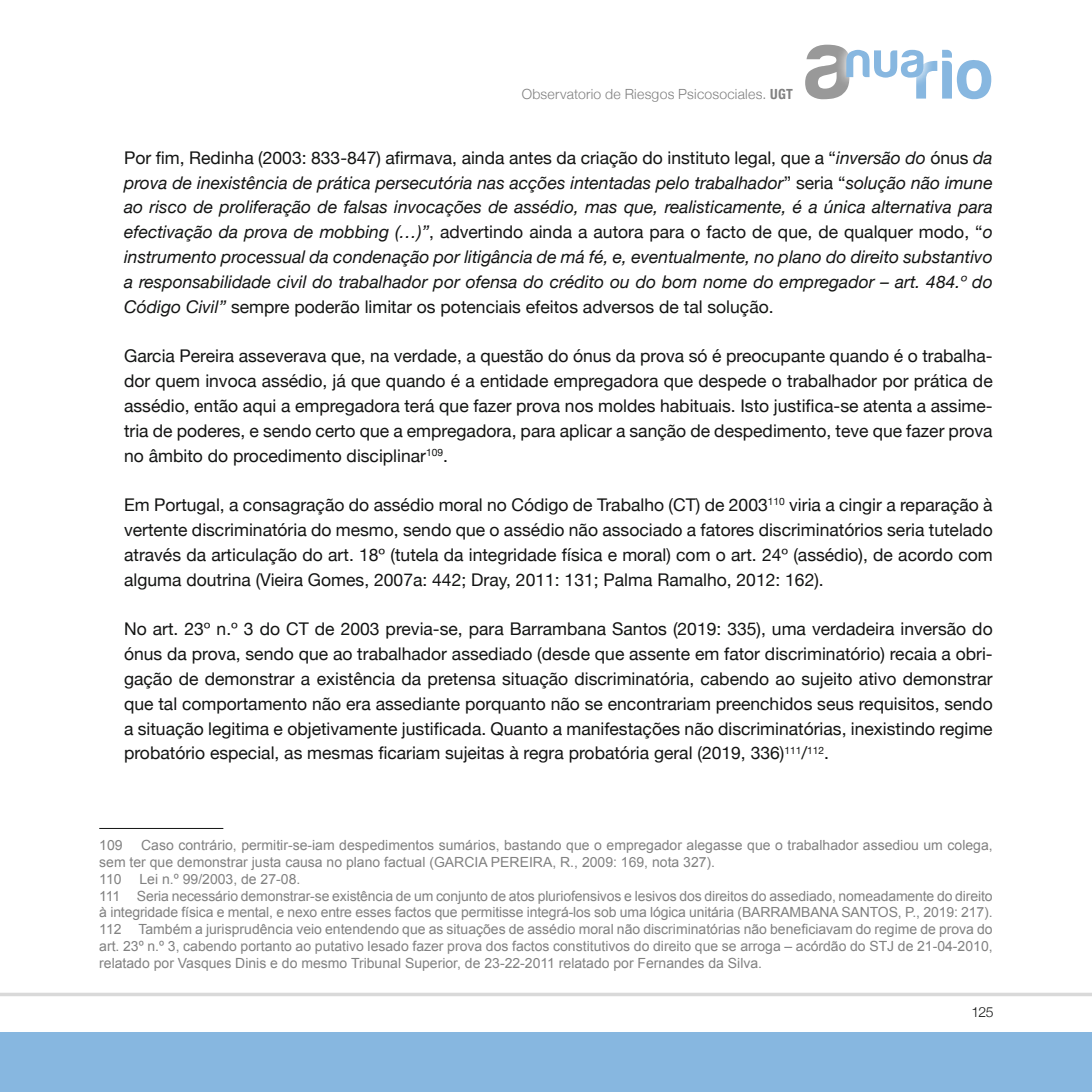
<style>
.page{position:relative;width:1092px;height:1092px;background:#fff}
.page>*{position:absolute;margin:0;border:0;box-sizing:border-box;transform-origin:0 0}
.t1{font:17.5px/24.8px "Helvetica Neue";color:#131413;text-align:justify}
.t2{font:italic 17.5px/24.8px "Helvetica Neue";color:#131413;text-align:justify}
.t3{font:14px/16.8px "Arial";color:#818181}
.t4{font:300 14px "Helvetica Neue";letter-spacing:.015em;color:#818181}
.t5{font:300 14px "Helvetica Neue";color:#131413}
.s1{font-weight:700;font-stretch:condensed}
.s2{font-style:normal}
</style>
<div class="page">
<svg style="left:0;top:992px;width:1091px;height:4px;fill:#d9d9d9"></svg>
<div style="left:0;top:1032px;width:1091px;height:59px;background:#87b7e0"></div>
<svg style="left:805px;top:45px;width:186px;height:54px"></svg>
<hr style="left:99px;top:828px;width:124px;height:1px;background:#131413">
<p class="t4" style="left:521px;top:82px;width:272px">Observatorio de Riesgos Psicosociales. <span class="s1">UGT</span></p>
<p class="t2" style="left:124px;top:146px;width:870px"><span class="s2">Por fim, Redinha (2003: 833-847) afirmava, ainda antes da criação do instituto legal, que a “</span>inversão do <span class="s2">ónus</span> da prova de inexistência de prática persecutória nas acções intentadas pelo trabalhador<span class="s2">” seria “</span>solução não imune ao risco de proliferação de falsas invocações de assédio, mas que, realisticamente, é a única alternativa para efectivação da prova de mobbing (…)”<span class="s2">, advertindo ainda a autora para o facto de que, de qualquer modo, “</span>o instrumento processual da condenação por litigância de má fé, e, eventualmente, no plano do direito substantivo a responsabilidade civil do trabalhador por ofensa do crédito ou do bom nome do empregador – art. 484.º do Código Civil” <span class="s2">sempre poderão limitar os potenciais efeitos adversos de tal solução.</span></p>
<p class="t1" style="left:124px;top:344px;width:870px">Garcia Pereira asseverava que, na verdade, a questão do ónus da prova só é preocupante quando é o trabalha&shy;dor quem invoca assédio, já que quando é a entidade empregadora que despede o trabalhador por prática de assédio, então aqui a empregadora terá que fazer prova nos moldes habituais. Isto justifica-se atenta a assime&shy;tria de poderes, e sendo certo que a empregadora, para aplicar a sanção de despedimento, teve que fazer prova no âmbito do procedimento disciplinar<sup>109</sup>.</p>
<p class="t1" style="left:124px;top:493px;width:870px">Em Portugal, a consagração do assédio moral no Código de Trabalho (CT) de 2003<sup>110</sup> viria a cingir a reparação à vertente discriminatória do mesmo, sendo que o assédio não associado a fatores discriminatórios seria tutelado através da articulação do art. 18º (tutela da integridade física e moral) com o art. 24º (assédio), de acordo com alguma doutrina (Vieira Gomes, 2007a: 442; Dray, 2011: 131; Palma Ramalho, 2012: 162).</p>
<p class="t1" style="left:124px;top:617px;width:870px">No art. 23º n.º 3 do CT de 2003 previa-se, para Barrambana Santos (2019: 335), uma verdadeira inversão do ónus da prova, sendo que ao trabalhador assediado (desde que assente em fator discriminatório) recaia a obri&shy;gação de demonstrar a existência da pretensa situação discriminatória, cabendo ao sujeito ativo demonstrar que tal comportamento não era assediante porquanto não se encontrariam preenchidos seus requisitos, sendo a situação legitima e objetivamente justificada. Quanto a manifestações não discriminatórias, inexistindo regime probatório especial, as mesmas ficariam sujeitas à regra probatória geral (2019, 336)<sup>111</sup>/<sup>112</sup>.</p>
<p class="t3" style="left:99px;top:837px;width:894px;text-indent:42px">Caso contrário, permitir-se-iam despedimentos sumários, bastando que o empregador alegasse que o trabalhador assediou um colega, sem ter que demonstrar justa causa no plano factual (GARCIA PEREIRA, R., 2009: 169, nota 327).<br>110</p>
<p class="t3" style="left:99px;top:837px;width:25px">109</p>
<p class="t3" style="left:99px;top:870px;width:894px;text-indent:40px">Lei n.º 99/2003, de 27-08.<br>111 Seria necessário demonstrar-se existência de um conjunto de atos pluriofensivos e lesivos dos direitos do assediado, nomeadamente do direito à integridade física e mental, e nexo entre esses factos que permitisse integrá-los sob uma lógica unitária (BARRAMBANA SANTOS, P., 2019: 217).<br>112 Também a jurisprudência veio entendendo que as situações de assédio moral não discriminatórias não beneficiavam do regime de prova do art. 23º n.º 3, cabendo portanto ao putativo lesado fazer prova dos factos constitutivos do direito que se arroga – acórdão do STJ de 21-04-2010, relatado por Vasques Dinis e do mesmo Tribunal Superior, de 23-22-2011 relatado por Fernandes da Silva.</p>
<p class="t5" style="left:971px;top:1000px;width:24px">125</p>
</div>
